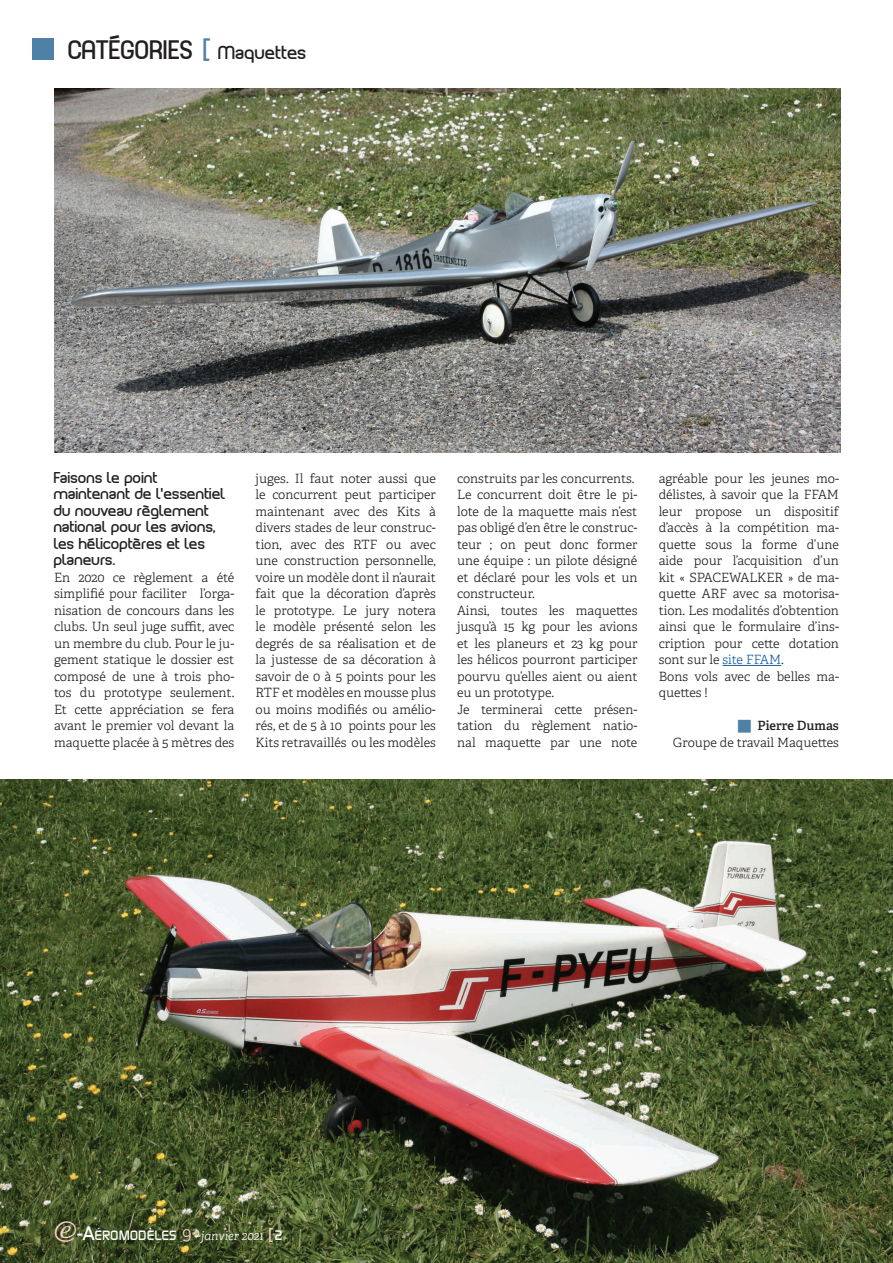
<style>
.page{position:relative;width:893px;height:1263px;background:#fff}
.page>*{position:absolute;margin:0;border:0;box-sizing:border-box;transform-origin:0 0}
.t1{font:25.5px "Planet Estyle";color:#231f20}
.titre_petit{font:15px/16.5px "Planet Estyle";color:#231f20}
.par_e-aero{font:12.75px/16.5px "Adelle PE Lt";color:#231f20;text-align:justify}
.signature{font:12.75px "Adelle PE Sb";color:#231f20}
.t2{font:italic 12px "Adelle PE Lt";color:#fff}
.s1{font-size:24px;color:#4f80a5}
.s2{font-size:18px}
.s3{color:#175d9e}
.s4{font-family:"Arrobatherapy";font-style:normal;font-size:31.5px;color:#f4cfc0}
.s5{font-family:"Digital";font-weight:500;font-style:normal;font-size:18.75px}
.s6{font-family:"Digital";font-weight:500;font-style:normal;font-size:13.2px}
.s7{font-style:normal;font-size:18.75px;color:#f4cfc0}
.s8{font-family:"Planet Estyle";font-style:normal;font-size:15px;color:#f4cfc0}
.s9{font-family:"Digital";font-weight:500;font-style:normal;font-size:13.5px}
</style>
<div class="page">
<div style="left:33px;top:38px;width:21px;height:22px;background:#4f80a5"></div>
<hr style="left:722px;top:665px;width:59px;height:1px;background:#175d9e">
<img style="left:0;top:780px;width:893px;height:483px">
<img style="left:54px;top:88px;width:787px;height:365px">
<h1 class="t1" style="left:68px;top:33px;width:240px">CATÉGORIES <span class="s1">[</span> <span class="s2">Maquettes</span></h1>
<p class="titre_petit" style="left:54px;top:469px;width:173px">Faisons le point maintenant de l’essentiel du nouveau règlement national pour les avions, les hélicoptères et les planeurs.</p>
<p class="par_e-aero" style="left:54px;top:568px;width:182px">En 2020 ce règlement a été simplifié pour faciliter l’orga&shy;nisation de concours dans les clubs. Un seul juge suffit, avec un membre du club. Pour le ju&shy;gement statique le dossier est composé de une à trois pho&shy;tos du prototype seulement.<br>Et cette appréciation se fera avant le premier vol devant la maquette placée à 5 mètres des</p>
<p class="par_e-aero" style="left:256px;top:469px;width:182px">juges. Il faut noter aussi que le concurrent peut participer maintenant avec des Kits à divers stades de leur construc&shy;tion, avec des RTF ou avec une construction personnelle, voire un modèle dont il n’aurait fait que la décoration d’après le prototype. Le jury notera le modèle présenté selon les degrés de sa réalisation et de la justesse de sa décoration à savoir de 0 à 5 points pour les RTF et modèles en mousse plus ou moins modifiés ou amélio&shy;rés, et de 5 à 10 points pour les Kits retravaillés ou les modèles</p>
<p class="par_e-aero" style="left:457px;top:469px;width:179px">construits par les concurrents.</p>
<p class="par_e-aero" style="left:457px;top:486px;width:182px">Le concurrent doit être le pi&shy;lote de la maquette mais n’est pas obligé d’en être le construc&shy;teur ; on peut donc former une équipe : un pilote désigné et déclaré pour les vols et un constructeur.</p>
<p class="par_e-aero" style="left:457px;top:601px;width:182px">Ainsi, toutes les maquettes jusqu’à 15 kg pour les avions et les planeurs et 23 kg pour les hélicos pourront participer pourvu qu’elles aient ou aient eu un prototype.</p>
<p class="par_e-aero" style="left:457px;top:700px;width:182px">Je terminerai cette présen&shy;tation du règlement natio&shy;nal maquette par une note</p>
<p class="par_e-aero" style="left:659px;top:469px;width:182px">agréable pour les jeunes mo&shy;délistes, à savoir que la FFAM leur propose un dispositif d’accès à la compétition ma&shy;quette sous la forme d’une aide pour l’acquisition d’un kit « SPACEWALKER » de ma&shy;quette ARF avec sa motorisa&shy;tion. Les modalités d’obtention ainsi que le formulaire d’ins&shy;cription pour cette dotation sont sur le <span class="s3">site FFAM</span>.</p>
<p class="par_e-aero" style="left:659px;top:667px;width:182px">Bons vols avec de belles ma&shy;quettes !</p>
<p class="signature" style="left:757px;top:716px;width:83px">Pierre Dumas</p>
<p class="par_e-aero" style="left:673px;top:733px;width:167px">Groupe de travail Maquettes</p>
<p class="t2" style="left:54px;top:1227px;width:230px"><span class="s4">e</span><span class="s5">-</span><span class="s5">A</span><span class="s6">ÉROMODÈLES</span> <span class="s7">9</span> - janvier 2021 <span class="s8">[</span><span class="s9">2</span></p>
</div>
